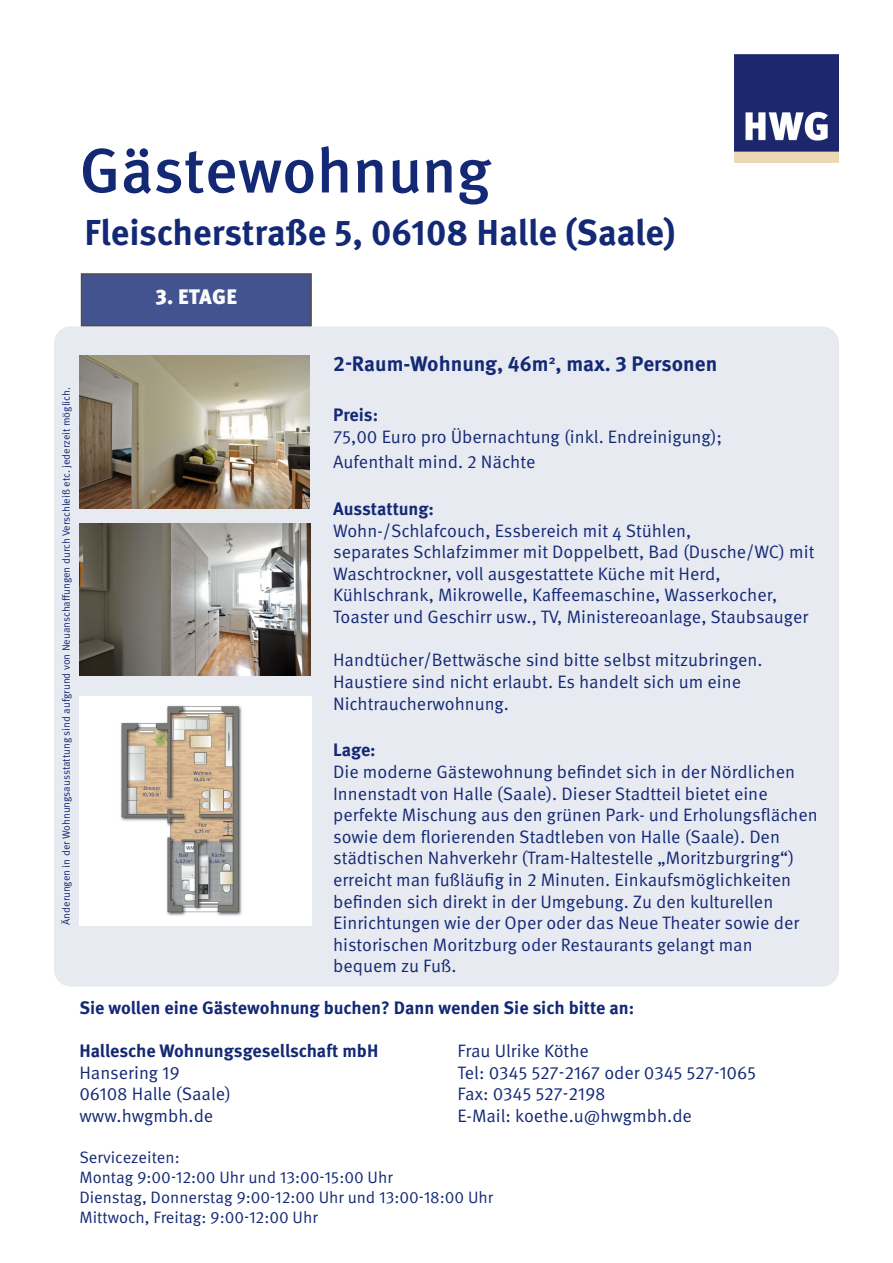
<style>
.page{position:relative;width:893px;height:1263px;background:#fff}
.page>*{position:absolute;margin:0;border:0;box-sizing:border-box;transform-origin:0 0}
.t1{font:500 63px "Meta OT";color:#142975}
.t2{font:700 36px "Meta OT";color:#142975}
.t3{font:700 21px "Meta OT";color:#142975}
.t4{font:900 21px "Meta OT";letter-spacing:.01em;color:#fafafa}
.t5{font:18px/21.6px "Meta OT";color:#142975}
.t6{font:700 18px "Meta OT";color:#142975}
.t7{font:16.5px/19.8px "Meta OT";color:#142975}
.t8{font:10.5px "Meta OT";color:#142975}
.s1{font-weight:700}
</style>
<div class="page">
<div style="left:55px;top:327px;width:783px;height:659px;background:#e7eaf1;border-radius:16px"></div>
<img style="left:735px;top:54px;width:104px;height:109px">
<div style="left:82px;top:274px;width:229px;height:52px;background:#435390"></div>
<div style="left:81px;top:273px;width:231px;height:53px;border:2px solid #231f20"></div>
<img style="left:79px;top:355px;width:230px;height:153px">
<img style="left:79px;top:523px;width:232px;height:153px">
<img style="left:79px;top:696px;width:232px;height:229px">
<p class="t1" style="left:80px;top:132px;width:413px">Gästewohnung</p>
<p class="t2" style="left:84px;top:209px;width:593px">Fleischerstraße 5, 06108 Halle (Saale)</p>
<p class="t4" style="left:156px;top:284px;width:83px">3. ETAGE</p>
<p class="t3" style="left:333px;top:350px;width:386px">2-Raum-Wohnung, 46m<sup>2</sup>, max. 3 Personen</p>
<p class="t5" style="left:333px;top:405px;width:391px"><span class="s1">Preis:<br></span>75,00 Euro pro Übernachtung (inkl. Endreinigung);</p>
<p class="t5" style="left:333px;top:451px;width:204px">Aufenthalt mind. 2 Nächte</p>
<p class="t6" style="left:333px;top:497px;width:102px">Ausstattung:</p>
<p class="t5" style="left:333px;top:520px;width:360px">Wohn-/Schlafcouch, Essbereich mit 4 Stühlen,</p>
<p class="t5" style="left:333px;top:541px;width:483px">separates Schlafzimmer mit Doppelbett, Bad (Dusche/WC) mit Waschtrockner, voll ausgestattete Küche mit Herd, Kühlschrank, Mikrowelle, Kaffeemaschine, Wasserkocher, Toaster und Geschirr usw., TV, Ministereoanlage, Staubsauger</p>
<p class="t5" style="left:333px;top:649px;width:431px">Handtücher/Bettwäsche sind bitte selbst mitzubringen.<br>Haustiere sind nicht erlaubt. Es handelt sich um eine<br>Nichtraucherwohnung.</p>
<p class="t5" style="left:333px;top:739px;width:486px"><span class="s1">Lage:<br></span>Die moderne Gästewohnung befindet sich in der Nördlichen Innenstadt von Halle (Saale). Dieser Stadtteil bietet eine perfekte Mischung aus den grünen Park- und Erholungsflächen sowie dem florierenden Stadtleben von Halle (Saale). Den städtischen Nahverkehr (Tram-Haltestelle „Moritzburgring“) erreicht man fußläufig in 2 Minuten. Einkaufsmöglichkeiten befinden sich direkt in der Umgebung. Zu den kulturellen Einrichtungen wie der Oper oder das Neue Theater sowie der historischen Moritzburg oder Restaurants gelangt man bequem zu Fuß.</p>
<p class="t6" style="left:79px;top:996px;width:556px">Sie wollen eine Gästewohnung buchen? Dann wenden Sie sich bitte an:</p>
<p class="t6" style="left:79px;top:1039px;width:301px">Hallesche Wohnungsgesellschaft mbH</p>
<p class="t5" style="left:457px;top:1040px;width:133px">Frau Ulrike Köthe</p>
<p class="t5" style="left:79px;top:1062px;width:102px">Hansering 19</p>
<p class="t5" style="left:457px;top:1062px;width:300px">Tel: 0345 527-2167 oder 0345 527-1065</p>
<p class="t5" style="left:79px;top:1083px;width:153px">06108 Halle (Saale)</p>
<p class="t5" style="left:457px;top:1083px;width:150px">Fax: 0345 527-2198</p>
<p class="t5" style="left:79px;top:1105px;width:135px">www.hwgmbh.de</p>
<p class="t5" style="left:457px;top:1105px;width:236px">E-Mail: koethe.u@hwgmbh.de</p>
<p class="t7" style="left:79px;top:1148px;width:102px">Servicezeiten:</p>
<p class="t7" style="left:79px;top:1168px;width:415px">Montag 9:00-12:00 Uhr und 13:00-15:00 Uhr<br>Dienstag, Donnerstag 9:00-12:00 Uhr und 13:00-18:00 Uhr</p>
<p class="t7" style="left:79px;top:1207px;width:240px">Mittwoch, Freitag: 9:00-12:00 Uhr</p>
<p class="t8" style="left:60px;top:925px;width:539px;rotate:-90deg">Änderungen in der Wohnungsausstattung sind aufgrund von Neuanschaffungen durch Verschleiß etc. jederzeit möglich.</p>
</div>
